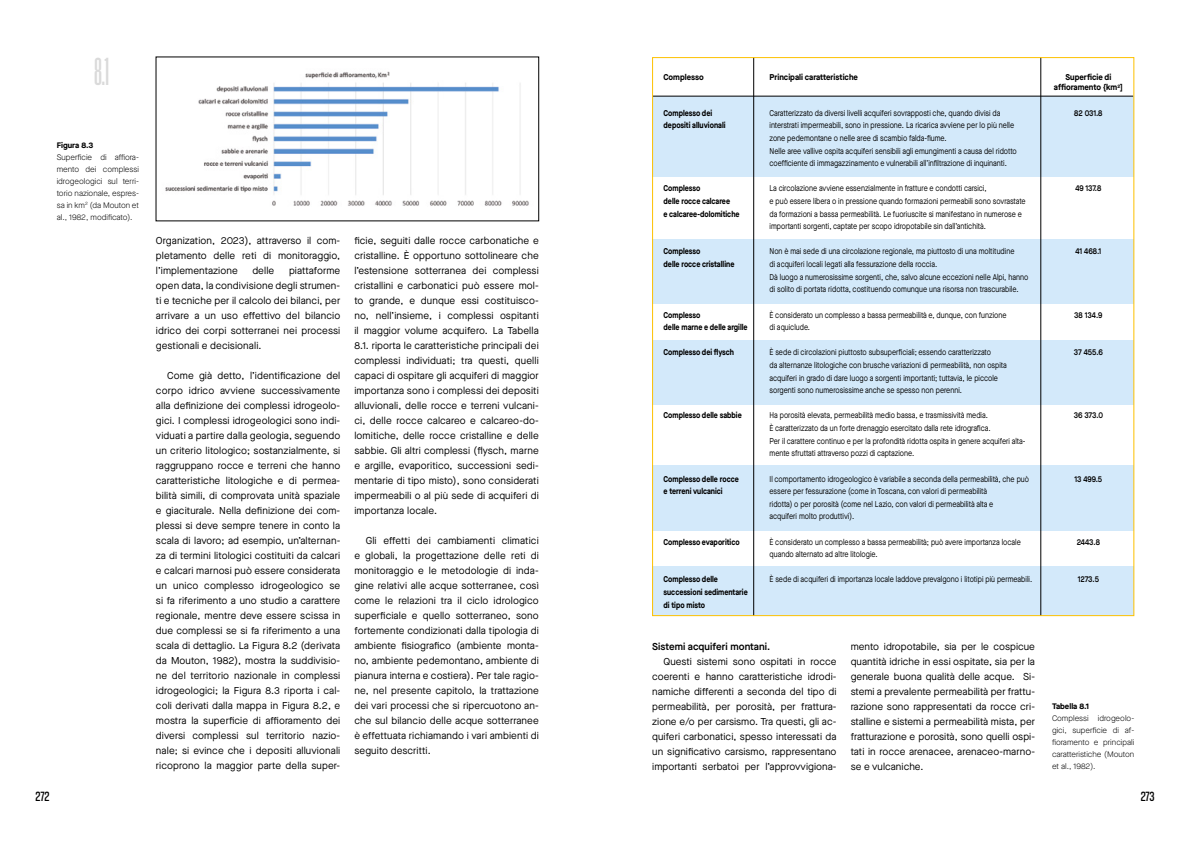
<style>
.page{position:relative;width:1191px;height:842px;background:#fff}
.page>*{position:absolute;margin:0;border:0;box-sizing:border-box;transform-origin:0 0}
.t1{font:41px "Coolvetica Crammed Rg";color:#dadada}
.t2{font:14px "Coolvetica Condensed Rg";letter-spacing:-.01em;color:#000}
.t3{font:10px/15px "Maison Neue";letter-spacing:.01em;color:#000;text-align:justify}
.t4{font:600 10px "Maison Neue";letter-spacing:.005em;color:#000}
.t5{font:8.4px/12.6px "Maison Neue";color:#000;scale:.86 1}
.t6{font:700 8.4px/12.6px "Maison Neue";color:#000;scale:.87 1}
.t7{font:700 8.4px/10.5px "Maison Neue";color:#000;text-align:center;scale:.95 1}
.t8{font:600 8.4px "Maison Neue";letter-spacing:-.02em;color:#000;scale:.86 1}
.t9{font:300 8px/12px "Maison Neue";color:#000;text-align:justify}
.t10{font:700 8px "Maison Neue";color:#000}
</style>
<div class="page">
<img style="left:165px;top:71px;width:364px;height:135px">
<div style="left:652px;top:566px;width:481px;height:50px;background:#d3e9fa"></div>
<div style="left:652px;top:465px;width:482px;height:65px;background:#d3e9fa"></div>
<div style="left:652px;top:96px;width:482px;height:81px;background:#d3e9fa"></div>
<div style="left:652px;top:239px;width:482px;height:65px;background:#d3e9fa"></div>
<div style="left:652px;top:340px;width:482px;height:64px;background:#d3e9fa"></div>
<hr style="left:653px;top:96px;width:480px;height:1px;background:#000">
<hr style="left:1040px;top:57px;width:1px;height:559px;background:#000">
<hr style="left:753px;top:57px;width:1px;height:559px;background:#000">
<h1 class="t1" style="left:94px;top:51px;width:16px">8.1</h1>
<p class="t10" style="left:57px;top:139px;width:38px">Figura 8.3</p>
<p class="t9" style="left:57px;top:151px;width:84px">Superficie di affiora&shy;mento dei complessi idrogeologici sul terri&shy;torio nazionale, espres&shy;sa in km<sup>2</sup> (da Mouton et al., 1982, modificato).</p>
<p class="t3" style="left:156px;top:233px;width:186px">Organization, 2023), attraverso il com&shy;pletamento delle reti di monitoraggio, l’implementazione</p>
<p class="t3" style="left:252px;top:263px;width:23px">delle</p>
<p class="t3" style="left:156px;top:263px;width:186px;text-indent:133px">piattaforme open data, la condivisione degli strumen&shy;ti e tecniche per il calcolo dei bilanci, per arrivare a un uso effettivo del bilancio idrico dei corpi sotterranei nei processi gestionali e decisionali.</p>
<p class="t3" style="left:156px;top:368px;width:186px;text-indent:11px">Come già detto, l’identificazione del corpo idrico avviene successivamente alla definizione dei complessi idrogeolo&shy;gici. I complessi idrogeologici sono indi&shy;viduati a partire dalla geologia, seguendo un criterio litologico; sostanzialmente, si raggruppano rocce e terreni che hanno caratteristiche litologiche e di permea&shy;bilità simili, di comprovata unità spaziale e giaciturale. Nella definizione dei com&shy;plessi si deve sempre tenere in conto la scala di lavoro; ad esempio, un’alternan&shy;za di termini litologici costituiti da calcari e calcari marnosi può essere considerata un unico complesso idrogeologico se si fa riferimento a uno studio a carattere regionale, mentre deve essere scissa in due complessi se si fa riferimento a una scala di dettaglio. La Figura 8.2 (derivata da Mouton, 1982), mostra la suddivisio&shy;ne del territorio nazionale in complessi idrogeologici; la Figura 8.3 riporta i cal&shy;coli derivati dalla mappa in Figura 8.2, e mostra la superficie di affioramento dei diversi complessi sul territorio nazio&shy;nale; si evince che i depositi alluvionali ricoprono la maggior parte della super-</p>
<p class="t3" style="left:354px;top:233px;width:186px">ficie, seguiti dalle rocce carbonatiche e cristalline. È opportuno sottolineare che l’estensione sotterranea dei complessi cristallini e carbonatici può essere mol&shy;to grande, e dunque essi costituisco&shy;no, nell’insieme, i complessi ospitanti il maggior volume acquifero. La Tabella 8.1. riporta le caratteristiche principali dei complessi individuati; tra questi, quelli capaci di ospitare gli acquiferi di maggior importanza sono i complessi dei depositi alluvionali, delle rocce e terreni vulcani&shy;ci, delle rocce calcareo e calcareo-do&shy;lomitiche, delle rocce cristalline e delle sabbie. Gli altri complessi (flysch, marne e argille, evaporitico, successioni sedi&shy;mentarie di tipo misto), sono considerati impermeabili o al più sede di acquiferi di importanza locale.</p>
<p class="t3" style="left:354px;top:533px;width:186px;text-indent:11px">Gli effetti dei cambiamenti climatici e globali, la progettazione delle reti di monitoraggio e le metodologie di inda&shy;gine relativi alle acque sotterranee, così come le relazioni tra il ciclo idrologico superficiale e quello sotterraneo, sono fortemente condizionati dalla tipologia di ambiente fisiografico (ambiente monta&shy;no, ambiente pedemontano, ambiente di pianura interna e costiera). Per tale ragio&shy;ne, nel presente capitolo, la trattazione dei vari processi che si ripercuotono an&shy;che sul bilancio delle acque sotterranee è effettuata richiamando i vari ambienti di seguito descritti.</p>
<p class="t7" style="left:663px;top:72px;width:44px">Complesso</p>
<p class="t6" style="left:663px;top:106px;width:73px">Complesso dei depositi alluvionali</p>
<p class="t6" style="left:663px;top:182px;width:89px">Complesso<br>delle rocce calcaree<br>e calcaree-dolomitiche</p>
<p class="t6" style="left:663px;top:245px;width:83px">Complesso<br>delle rocce cristalline</p>
<p class="t6" style="left:663px;top:308px;width:98px">Complesso<br>delle marne e delle argille</p>
<p class="t6" style="left:663px;top:346px;width:83px">Complesso dei flysch</p>
<p class="t6" style="left:663px;top:409px;width:91px">Complesso delle sabbie</p>
<p class="t6" style="left:663px;top:472px;width:88px">Complesso delle rocce e terreni vulcanici</p>
<p class="t6" style="left:663px;top:535px;width:89px">Complesso evaporitico</p>
<p class="t6" style="left:663px;top:573px;width:98px">Complesso delle successioni sedimentarie di tipo misto</p>
<p class="t7" style="left:769px;top:72px;width:95px">Principali caratteristiche</p>
<p class="t5" style="left:769px;top:106px;width:289px">Caratterizzato da diversi livelli acquiferi sovrapposti che, quando divisi da interstrati impermeabili, sono in pressione. La ricarica avviene per lo più nelle zone pedemontane o nelle aree di scambio falda-fiume.<br>Nelle aree vallive ospita acquiferi sensibili agli emungimenti a causa del ridotto coefficiente di immagazzinamento e vulnerabili all’infiltrazione di inquinanti.</p>
<p class="t5" style="left:769px;top:182px;width:299px">La circolazione avviene essenzialmente in fratture e condotti carsici,<br>e può essere libera o in pressione quando formazioni permeabili sono sovrastate da formazioni a bassa permeabilità. Le fuoriuscite si manifestano in numerose e importanti sorgenti, captate per scopo idropotabile sin dall’antichità.</p>
<p class="t5" style="left:769px;top:245px;width:302px">Non è mai sede di una circolazione regionale, ma piuttosto di una moltitudine<br>di acquiferi locali legati alla fessurazione della roccia.<br>Dà luogo a numerosissime sorgenti, che, salvo alcune eccezioni nelle Alpi, hanno di solito di portata ridotta, costituendo comunque una risorsa non trascurabile.</p>
<p class="t5" style="left:769px;top:308px;width:277px">È considerato un complesso a bassa permeabilità e, dunque, con funzione di aquiclude.</p>
<p class="t5" style="left:769px;top:346px;width:277px">È sede di circolazioni piuttosto subsuperficiali; essendo caratterizzato<br>da alternanze litologiche con brusche variazioni di permeabilità, non ospita acquiferi in grado di dare luogo a sorgenti importanti; tuttavia, le piccole sorgenti sono numerosissime anche se spesso non perenni.</p>
<p class="t5" style="left:769px;top:409px;width:299px">Ha porosità elevata, permeabilità medio bassa, e trasmissività media.<br>È caratterizzato da un forte drenaggio esercitato dalla rete idrografica.<br>Per il carattere continuo e per la profondità ridotta ospita in genere acquiferi alta&shy;mente sfruttati attraverso pozzi di captazione.</p>
<p class="t5" style="left:769px;top:472px;width:303px">Il comportamento idrogeologico è variabile a seconda della permeabilità, che può essere per fessurazione (come in Toscana, con valori di permeabilità<br>ridotta) o per porosità (come nel Lazio, con valori di permeabilità alta e<br>acquiferi molto produttivi).</p>
<p class="t5" style="left:769px;top:535px;width:294px">È considerato un complesso a bassa permeabilità; può avere importanza locale quando alternato ad altre litologie.</p>
<p class="t5" style="left:769px;top:573px;width:307px">È sede di acquiferi di importanza locale laddove prevalgono i litotipi più permeabili.</p>
<p class="t4" style="left:652px;top:639px;width:120px">Sistemi acquiferi montani.</p>
<p class="t3" style="left:652px;top:654px;width:186px;text-indent:11px">Questi sistemi sono ospitati in rocce coerenti e hanno caratteristiche idrodi&shy;namiche differenti a seconda del tipo di permeabilità, per porosità, per frattura&shy;zione e/o per carsismo. Tra questi, gli ac&shy;quiferi carbonatici, spesso interessati da un significativo carsismo, rappresentano importanti serbatoi per l’approvvigiona-</p>
<p class="t3" style="left:850px;top:639px;width:186px">mento idropotabile, sia per le cospicue quantità idriche in essi ospitate, sia per la generale buona qualità delle acque. Si&shy;stemi a prevalente permeabilità per frattu&shy;razione sono rappresentati da rocce cri&shy;stalline e sistemi a permeabilità mista, per fratturazione e porosità, sono quelli ospi&shy;tati in rocce arenacee, arenaceo-marno&shy;se e vulcaniche.</p>
<p class="t7" style="left:1054px;top:72px;width:74px">Superficie di affioramento {km<sup>2</sup>]</p>
<p class="t8" style="left:1074px;top:107px;width:34px">82 031.8</p>
<p class="t8" style="left:1075px;top:183px;width:32px">49 137.8</p>
<p class="t8" style="left:1075px;top:246px;width:32px">41 468.1</p>
<p class="t8" style="left:1074px;top:309px;width:34px">38 134.9</p>
<p class="t8" style="left:1074px;top:347px;width:35px">37 455.6</p>
<p class="t8" style="left:1073px;top:410px;width:35px">36 373.0</p>
<p class="t8" style="left:1074px;top:473px;width:34px">13 499.5</p>
<p class="t8" style="left:1076px;top:536px;width:29px">2443.8</p>
<p class="t8" style="left:1077px;top:574px;width:26px">1273.5</p>
<p class="t10" style="left:1052px;top:700px;width:39px">Tabella 8.1</p>
<p class="t9" style="left:1052px;top:712px;width:84px">Complessi idrogeolo&shy;gici, superficie di af&shy;fioramento e principali caratteristiche (Mouton et al., 1982).</p>
<h2 class="t2" style="left:36px;top:787px;width:15px">272</h2>
<h2 class="t2" style="left:1140px;top:787px;width:15px">273</h2>
</div>
